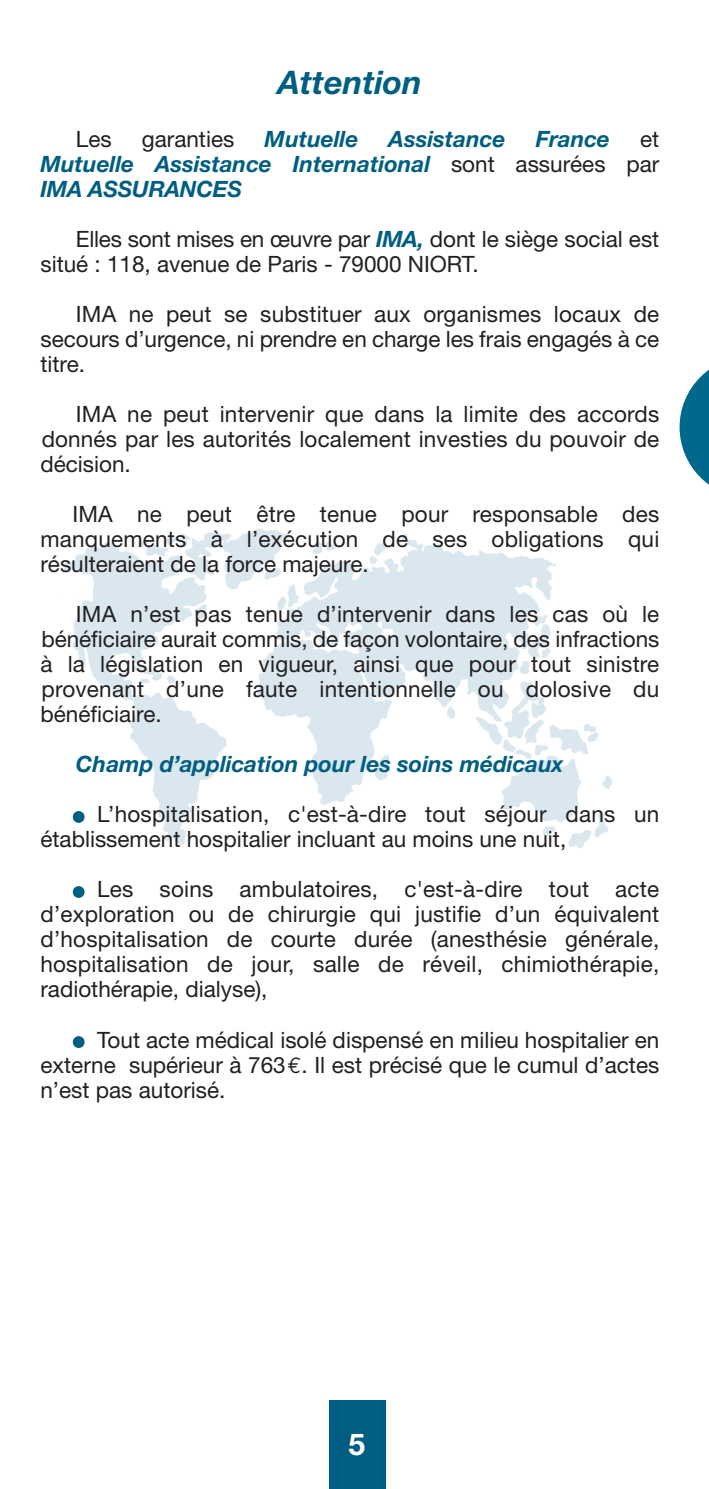
<style>
.page{position:relative;width:709px;height:1489px;background:#fff}
.page>*{position:absolute;margin:0;border:0;box-sizing:border-box;transform-origin:0 0}
.t1{font:italic 700 32.5px "Helvetica Neue";color:#005e82}
.t2{font:700 30px "Helvetica Neue";color:#fff}
.t3{font:22.5px/25px "Helvetica Neue";color:#231f20;text-align:justify}
.t4{font:italic 700 22.5px/25px "Helvetica Neue";color:#005e82;text-align:justify}
.s1{font-weight:400;font-style:normal;color:#231f20}
.s2{font-weight:700;font-style:italic;color:#005e82}
.s3{color:#005e82}
.s4{font-family:"Euro Mono"}
</style>
<div class="page">
<img style="left:63px;top:528px;width:549px;height:320px">
<div style="left:328px;top:1400px;width:57px;height:88px;background:#005e82"></div>
<svg style="left:679px;top:369px;width:30px;height:116px"></svg>
<h1 class="t1" style="left:278px;top:63px;width:146px">Attention</h1>
<p class="t3" style="left:76px;top:129px;width:37px">Les</p>
<p class="t3" style="left:142px;top:129px;width:94px">garanties</p>
<p class="t4" style="left:264px;top:126px;width:95px">Mutuelle</p>
<p class="t4" style="left:388px;top:126px;width:118px">Assistance</p>
<p class="t4" style="left:535px;top:126px;width:76px">France</p>
<p class="t4" style="left:40px;top:126px;width:620px;text-indent:599px"><span class="s1">et </span>Mutuelle Assistance International <span class="s1">sont assurées par </span>IMA ASSURANCES</p>
<p class="t3" style="left:40px;top:229px;width:620px;text-indent:35px">Elles sont mises en œuvre par <span class="s2">IMA,</span> dont le siège social est situé : 118, avenue de Paris - 79000 NIORT.</p>
<p class="t3" style="left:40px;top:304px;width:620px;text-indent:35px">IMA ne peut se substituer aux organismes locaux de secours d’urgence, ni prendre en charge les frais engagés à ce titre.</p>
<p class="t3" style="left:40px;top:404px;width:620px;text-indent:35px">IMA ne peut intervenir que dans la limite des accords donnés par les autorités localement investies du pouvoir de décision.</p>
<p class="t3" style="left:40px;top:504px;width:620px;text-indent:32px">IMA ne peut être tenue pour responsable des manquements à l’exécution de ses obligations qui résulteraient de la force majeure.</p>
<p class="t3" style="left:40px;top:604px;width:620px;text-indent:35px">IMA n’est pas tenue d’intervenir dans les cas où le bénéficiaire aurait commis, de façon volontaire, des infractions à la législation en vigueur, ainsi que pour tout sinistre provenant d’une faute intentionnelle ou dolosive du bénéficiaire.</p>
<p class="t4" style="left:76px;top:751px;width:489px">Champ d’application pour les soins médicaux</p>
<p class="t3" style="left:40px;top:804px;width:620px;text-indent:32px"><span class="s3">●</span> L’hospitalisation, c'est-à-dire tout séjour dans un établissement hospitalier incluant au moins une nuit,</p>
<p class="t3" style="left:40px;top:879px;width:620px;text-indent:32px"><span class="s3">●</span> Les soins ambulatoires, c'est-à-dire tout acte d’exploration ou de chirurgie qui justifie d’un équivalent d’hospitalisation de courte durée (anesthésie générale, hospitalisation de jour, salle de réveil, chimiothérapie, radiothérapie, dialyse),</p>
<p class="t3" style="left:40px;top:1029px;width:620px;text-indent:32px"><span class="s3">●</span> Tout acte médical isolé dispensé en milieu hospitalier en externe supérieur à 763<span class="s4">€</span>. Il est précisé que le cumul d’actes n’est pas autorisé.</p>
<h2 class="t2" style="left:348px;top:1425px;width:18px">5</h2>
</div>
